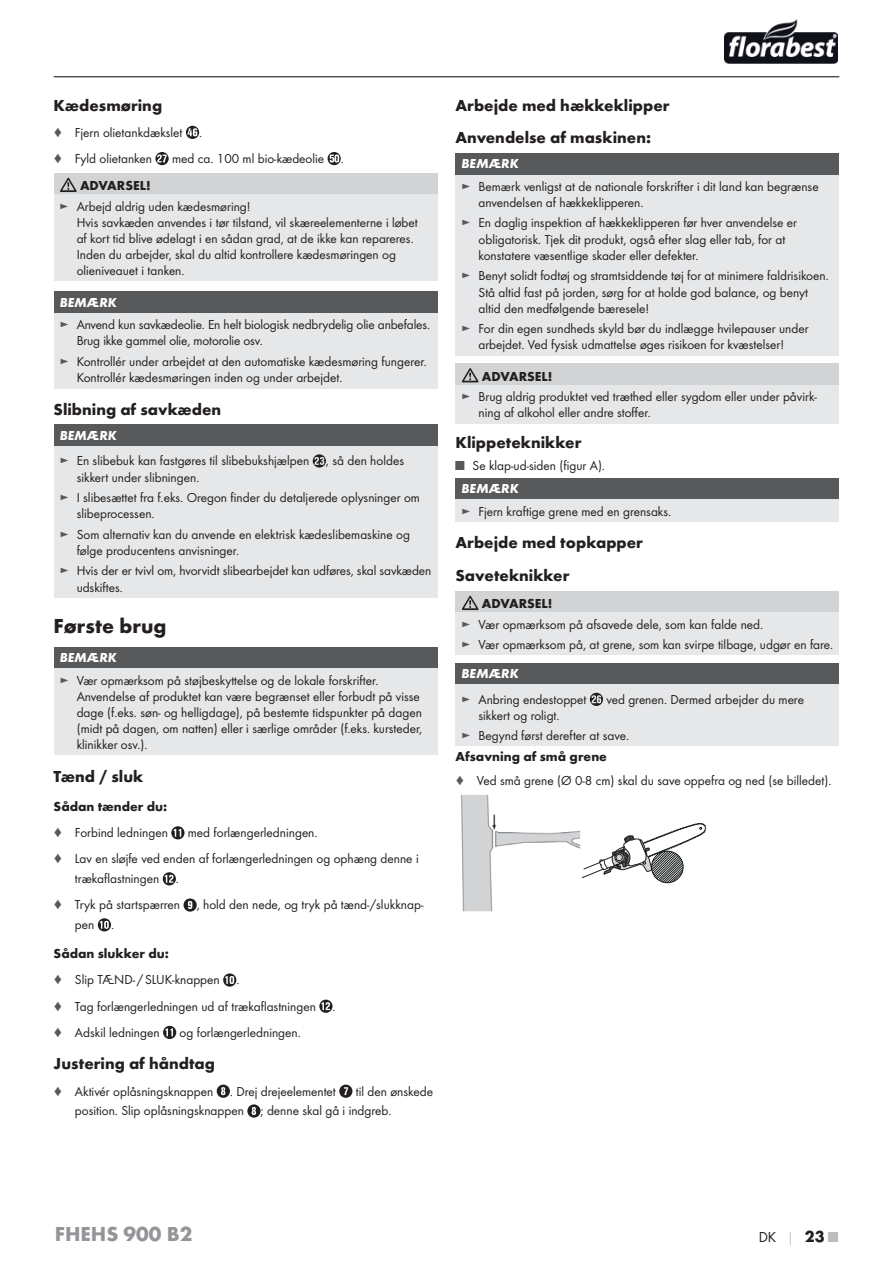
<style>
.page{position:relative;width:893px;height:1263px;background:#fff}
.page>*{position:absolute;margin:0;border:0;box-sizing:border-box;transform-origin:0 0}
.t1{font:700 21px "Futura";color:#939598}
.t2{font:700 21px "Futura";color:#231f20}
.t3{font:700 16.5px/32.5px "Futura";color:#231f20}
.t4{font:15px "Futura Boo";color:#231f20}
.t5{font:13.5px/16.2px "Futura Boo";color:#231f20}
.t6{font:700 13.5px "Futura";color:#231f20}
.t7{font:italic 700 13.5px "Futura";color:#fff}
.s1{color:#58595b}
.s2{font-family:"Futura";font-weight:700;font-size:13.5px;color:#bbbdc0}
.s3{font-family:"Futura";font-weight:700;font-size:16.5px}
.s4{font-family:"Futura";font-weight:700;color:#bbbdc0}
</style>
<div class="page">
<hr style="left:54px;top:76px;width:785px;height:1px;background:#231f20">
<img style="left:724px;top:20px;width:113px;height:43px">
<svg style="left:186px;top:126px;width:13px;height:13px"></svg>
<svg style="left:155px;top:152px;width:14px;height:13px"></svg>
<svg style="left:327px;top:152px;width:13px;height:13px"></svg>
<div style="left:54px;top:173px;width:383px;height:21px;background:#d1d3d4"></div>
<div style="left:54px;top:194px;width:383px;height:87px;background:#e6e7e8"></div>
<svg style="left:60px;top:178px;width:17px;height:14px"></svg>
<div style="left:54px;top:291px;width:383px;height:22px;background:#58595b"></div>
<div style="left:54px;top:313px;width:383px;height:75px;background:#e6e7e8"></div>
<div style="left:54px;top:425px;width:383px;height:21px;background:#58595b"></div>
<div style="left:54px;top:446px;width:383px;height:151px;background:#e6e7e8"></div>
<svg style="left:312px;top:454px;width:14px;height:13px"></svg>
<div style="left:54px;top:647px;width:383px;height:21px;background:#58595b"></div>
<div style="left:54px;top:668px;width:383px;height:87px;background:#e6e7e8"></div>
<svg style="left:171px;top:826px;width:13px;height:13px"></svg>
<svg style="left:163px;top:872px;width:13px;height:13px"></svg>
<svg style="left:183px;top:898px;width:14px;height:13px"></svg>
<svg style="left:98px;top:918px;width:13px;height:13px"></svg>
<svg style="left:223px;top:973px;width:13px;height:13px"></svg>
<svg style="left:319px;top:999px;width:13px;height:13px"></svg>
<svg style="left:163px;top:1025px;width:13px;height:13px"></svg>
<svg style="left:217px;top:1084px;width:13px;height:13px"></svg>
<svg style="left:339px;top:1084px;width:13px;height:13px"></svg>
<svg style="left:247px;top:1104px;width:13px;height:13px"></svg>
<div style="left:455px;top:153px;width:384px;height:22px;background:#58595b"></div>
<div style="left:455px;top:175px;width:384px;height:180px;background:#e6e7e8"></div>
<div style="left:455px;top:363px;width:384px;height:22px;background:#d1d3d4"></div>
<div style="left:455px;top:385px;width:384px;height:38px;background:#e6e7e8"></div>
<svg style="left:461px;top:368px;width:17px;height:14px"></svg>
<div style="left:455px;top:478px;width:384px;height:21px;background:#58595b"></div>
<div style="left:455px;top:499px;width:384px;height:22px;background:#e6e7e8"></div>
<div style="left:455px;top:591px;width:384px;height:21px;background:#d1d3d4"></div>
<div style="left:455px;top:612px;width:384px;height:43px;background:#e6e7e8"></div>
<svg style="left:461px;top:595px;width:17px;height:15px"></svg>
<div style="left:455px;top:663px;width:384px;height:21px;background:#58595b"></div>
<div style="left:455px;top:684px;width:384px;height:62px;background:#e6e7e8"></div>
<svg style="left:589px;top:692px;width:13px;height:13px"></svg>
<img style="left:461px;top:795px;width:117px;height:114px">
<svg style="left:582px;top:822px;width:125px;height:60px"></svg>
<p class="t3" style="left:54px;top:90px;width:110px">Kædesmøring</p>
<p class="t5" style="left:54px;top:120px;width:150px;line-height:26.2px"><span class="s1">♦</span> Fjern olietankdækslet . <span class="s1">♦</span> Fyld olietanken</p>
<p class="t5" style="left:172px;top:151px;width:173px">med ca. 100 ml bio-kædeolie .</p>
<p class="t6" style="left:80px;top:180px;width:72px">ADVARSEL!</p>
<p class="t5" style="left:77px;top:199px;width:342px;text-indent:-17px"><span class="s1">►</span> Arbejd aldrig uden kædesmøring!<br>Hvis savkæden anvendes i tør tilstand, vil skæreelementerne i løbet af kort tid blive ødelagt i en sådan grad, at de ikke kan repareres.<br>Inden du arbejder, skal du altid kontrollere kædesmøringen og olieniveauet i tanken.</p>
<p class="t7" style="left:60px;top:297px;width:59px">BEMÆRK</p>
<p class="t5" style="left:77px;top:317px;width:355px;text-indent:-17px"><span class="s1">►</span> Anvend kun savkædeolie. En helt biologisk nedbrydelig olie anbefales.<br>Brug ikke gammel olie, motorolie osv.</p>
<p class="t5" style="left:77px;top:354px;width:351px;text-indent:-17px"><span class="s1">►</span> Kontrollér under arbejdet at den automatiske kædesmøring fungerer.<br>Kontrollér kædesmøringen inden og under arbejdet.</p>
<p class="t3" style="left:54px;top:394px;width:169px">Slibning af savkæden</p>
<p class="t7" style="left:60px;top:430px;width:59px">BEMÆRK</p>
<p class="t5" style="left:77px;top:453px;width:329px;text-indent:-17px"><span class="s1">►</span> En slibebuk kan fastgøres til slibebukshjælpen , så den holdes sikkert under slibningen.</p>
<p class="t5" style="left:77px;top:490px;width:344px;text-indent:-17px"><span class="s1">►</span> I slibesættet fra f.eks. Oregon finder du detaljerede oplysninger om slibeprocessen.</p>
<p class="t5" style="left:77px;top:526px;width:335px;text-indent:-17px"><span class="s1">►</span> Som alternativ kan du anvende en elektrisk kædeslibemaskine og følge producentens anvisninger.</p>
<p class="t5" style="left:77px;top:563px;width:356px;text-indent:-17px"><span class="s1">►</span> Hvis der er tvivl om, hvorvidt slibearbejdet kan udføres, skal savkæden udskiftes.</p>
<h1 class="t2" style="left:54px;top:617px;width:114px">Første brug</h1>
<p class="t7" style="left:60px;top:653px;width:59px">BEMÆRK</p>
<p class="t5" style="left:77px;top:672px;width:347px;text-indent:-17px"><span class="s1">►</span> Vær opmærksom på støjbeskyttelse og de lokale forskrifter.<br>Anvendelse af produktet kan være begrænset eller forbudt på visse dage (f.eks. søn- og helligdage), på bestemte tidspunkter på dagen (midt på dagen, om natten) eller i særlige områder (f.eks. kursteder, klinikker osv.).</p>
<p class="t3" style="left:54px;top:761px;width:91px">Tænd / sluk</p>
<p class="t6" style="left:54px;top:801px;width:115px">Sådan tænder du:</p>
<p class="t5" style="left:54px;top:825px;width:116px"><span class="s1">♦</span> Forbind ledningen</p>
<p class="t5" style="left:54px;top:820px;width:366px;line-height:26.2px;text-indent:134px">med forlængerledningen.<br><span class="s1">♦</span> Lav en sløjfe ved enden af forlængerledningen og ophæng denne i</p>
<p class="t5" style="left:54px;top:866px;width:371px;line-height:26.1px;text-indent:21px">trækaflastningen .<br><span class="s1">♦</span> Tryk på startspærren , hold den nede, og tryk på tænd-/slukknap-</p>
<p class="t5" style="left:75px;top:917px;width:41px">pen .</p>
<p class="t6" style="left:54px;top:948px;width:117px">Sådan slukker du:</p>
<p class="t5" style="left:54px;top:967px;width:283px;line-height:26.2px"><span class="s1">♦</span> Slip TÆND- / SLUK-knappen .<br><span class="s1">♦</span> Tag forlængerledningen ud af trækaflastningen . <span class="s1">♦</span> Adskil ledningen</p>
<p class="t5" style="left:179px;top:1024px;width:123px">og forlængerledningen.</p>
<p class="t3" style="left:54px;top:1048px;width:163px">Justering af håndtag</p>
<p class="t5" style="left:54px;top:1083px;width:283px"><span class="s1">♦</span> Aktivér oplåsningsknappen . Drej drejeelementet</p>
<p class="t5" style="left:75px;top:1081px;width:359px;line-height:19.8px;text-indent:281px">til den ønskede position. Slip oplåsningsknappen ; denne skal gå i indgreb.</p>
<p class="t3" style="left:455px;top:90px;width:215px">Arbejde med hækkeklipper<br>Anvendelse af maskinen:</p>
<p class="t7" style="left:461px;top:159px;width:59px">BEMÆRK</p>
<p class="t5" style="left:478px;top:179px;width:341px;text-indent:-17px"><span class="s1">►</span> Bemærk venligst at de nationale forskrifter i dit land kan begrænse anvendelsen af hækkeklipperen.</p>
<p class="t5" style="left:478px;top:215px;width:320px;text-indent:-17px"><span class="s1">►</span> En daglig inspektion af hækkeklipperen før hver anvendelse er obligatorisk. Tjek dit produkt, også efter slag eller tab, for at konstatere væsentlige skader eller defekter.</p>
<p class="t5" style="left:478px;top:268px;width:351px;text-indent:-17px"><span class="s1">►</span> Benyt solidt fodtøj og stramtsiddende tøj for at minimere faldrisikoen.<br>Stå altid fast på jorden, sørg for at holde god balance, og benyt altid den medfølgende bæresele!</p>
<p class="t5" style="left:461px;top:321px;width:348px;text-align:center"><span class="s1">►</span> For din egen sundheds skyld bør du indlægge hvilepauser under arbejdet. Ved fysisk udmattelse øges risikoen for kvæstelser!</p>
<p class="t6" style="left:481px;top:371px;width:72px">ADVARSEL!</p>
<p class="t5" style="left:478px;top:389px;width:339px;text-indent:-17px"><span class="s1">►</span> Brug aldrig produktet ved træthed eller sygdom eller under påvirk&shy;ning af alkohol eller andre stoffer.</p>
<p class="t3" style="left:455px;top:427px;width:127px">Klippeteknikker</p>
<p class="t5" style="left:455px;top:458px;width:151px"><span class="s1">■</span> Se klap-ud-siden (figur A).</p>
<p class="t7" style="left:461px;top:484px;width:59px">BEMÆRK</p>
<p class="t5" style="left:461px;top:504px;width:211px"><span class="s1">►</span> Fjern kraftige grene med en grensaks.</p>
<p class="t3" style="left:455px;top:528px;width:189px">Arbejde med topkapper<br>Saveteknikker</p>
<p class="t6" style="left:481px;top:598px;width:72px">ADVARSEL!</p>
<p class="t5" style="left:461px;top:614px;width:373px;line-height:20.4px"><span class="s1">►</span> Vær opmærksom på afsavede dele, som kan falde ned.<br><span class="s1">►</span> Vær opmærksom på, at grene, som kan svirpe tilbage, udgør en fare.</p>
<p class="t7" style="left:461px;top:669px;width:59px">BEMÆRK</p>
<p class="t5" style="left:461px;top:691px;width:126px"><span class="s1">►</span> Anbring endestoppet</p>
<p class="t5" style="left:606px;top:691px;width:199px">ved grenen. Dermed arbejder du mere</p>
<p class="t5" style="left:461px;top:705px;width:169px;line-height:20.4px;text-indent:17px">sikkert og roligt.<br><span class="s1">►</span> Begynd først derefter at save.</p>
<p class="t6" style="left:455px;top:750px;width:153px">Afsavning af små grene</p>
<p class="t5" style="left:455px;top:772px;width:377px"><span class="s1">♦</span> Ved små grene (Ø 0-8 cm) skal du save oppefra og ned (se billedet).</p>
<h1 class="t1" style="left:55px;top:1225px;width:139px">FHEHS 900 B2</h1>
<p class="t4" style="left:758px;top:1229px;width:81px">DK <span class="s2">│</span> <span class="s3">23</span><span class="s4">■</span></p>
</div>
